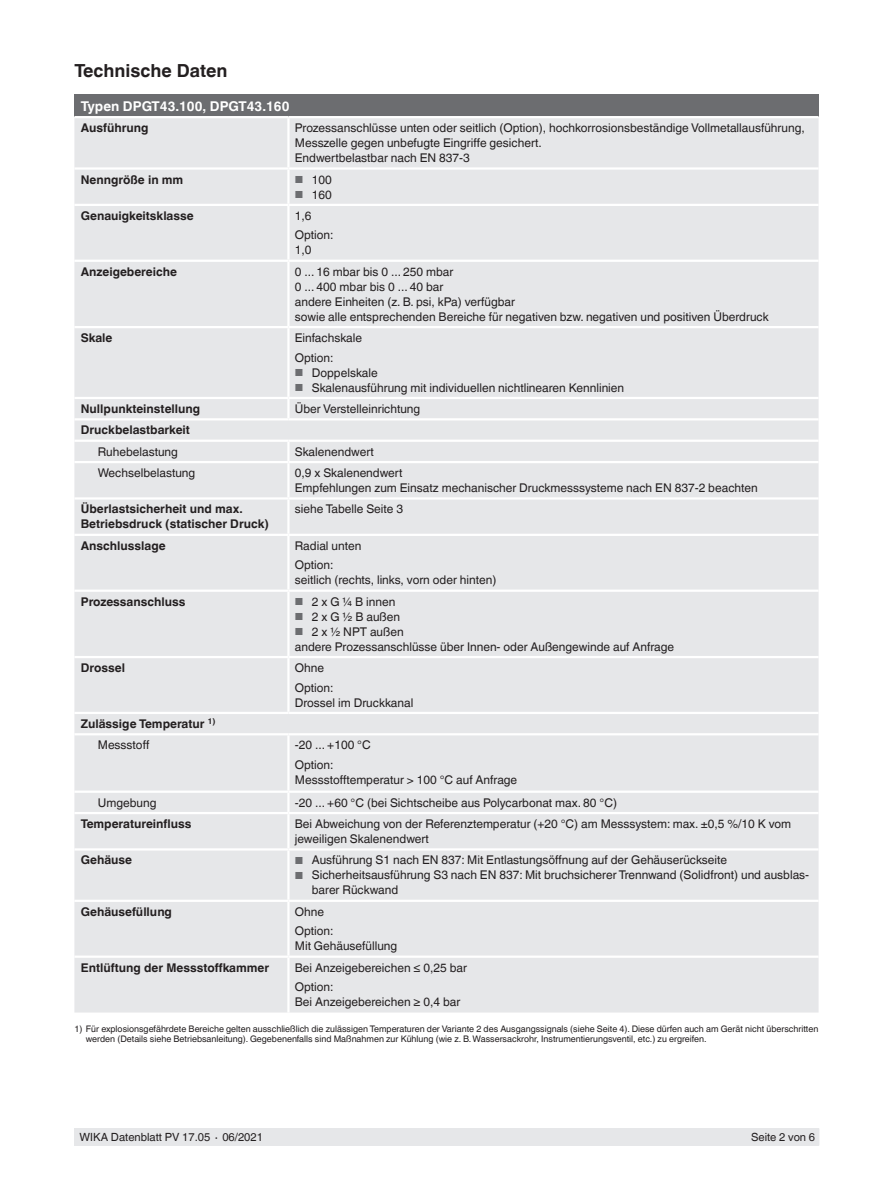
<style>
.page{position:relative;width:893px;height:1188px;background:#fff}
.page>*{position:absolute;margin:0;border:0;box-sizing:border-box;transform-origin:0 0}
.t1{font:700 18px "Helvetica World";color:#231f20}
.t2{font:700 13.5px "Helvetica World";color:#fff}
.t3{font:12px/15px "Helvetica World";color:#231f20}
.t4{font:700 12px/15px "Helvetica World";color:#231f20}
.t5{font:11.25px "Helvetica World";color:#231f20}
.t6{font:9px/10.5px "Helvetica World";color:#231f20}
.s1{font-size:10.2px;color:#6c6d70}
.s2{font-weight:400}
</style>
<div class="page">
<div style="left:75px;top:1128px;width:744px;height:17px;background:#e6e7e9"></div>
<div style="left:74px;top:95px;width:745px;height:22px;background:#6c6d70"></div>
<div style="left:74px;top:118px;width:745px;height:895px;background:#e6e7e9"></div>
<hr style="left:287px;top:118px;width:3px;height:49px;background:#fff">
<hr style="left:74px;top:167px;width:214px;height:3px;background:#fff">
<hr style="left:288px;top:167px;width:531px;height:3px;background:#fff">
<hr style="left:287px;top:170px;width:3px;height:34px;background:#fff">
<hr style="left:288px;top:204px;width:531px;height:2px;background:#fff">
<hr style="left:287px;top:206px;width:3px;height:54px;background:#fff">
<hr style="left:287px;top:262px;width:3px;height:64px;background:#fff">
<hr style="left:74px;top:326px;width:214px;height:2px;background:#fff">
<hr style="left:288px;top:326px;width:531px;height:2px;background:#fff">
<hr style="left:287px;top:328px;width:3px;height:69px;background:#fff">
<hr style="left:74px;top:397px;width:214px;height:2px;background:#fff">
<hr style="left:287px;top:399px;width:3px;height:19px;background:#fff">
<hr style="left:287px;top:442px;width:3px;height:19px;background:#fff">
<hr style="left:287px;top:463px;width:3px;height:34px;background:#fff">
<hr style="left:74px;top:497px;width:214px;height:3px;background:#fff">
<hr style="left:288px;top:497px;width:531px;height:3px;background:#fff">
<hr style="left:287px;top:500px;width:3px;height:34px;background:#fff">
<hr style="left:74px;top:534px;width:214px;height:2px;background:#fff">
<hr style="left:288px;top:534px;width:531px;height:2px;background:#fff">
<hr style="left:287px;top:536px;width:3px;height:54px;background:#fff">
<hr style="left:74px;top:590px;width:214px;height:2px;background:#fff">
<hr style="left:288px;top:590px;width:531px;height:2px;background:#fff">
<hr style="left:287px;top:592px;width:3px;height:64px;background:#fff">
<hr style="left:74px;top:656px;width:214px;height:2px;background:#fff">
<hr style="left:288px;top:656px;width:531px;height:2px;background:#fff">
<hr style="left:287px;top:658px;width:3px;height:54px;background:#fff">
<hr style="left:74px;top:712px;width:214px;height:2px;background:#fff">
<hr style="left:288px;top:712px;width:531px;height:2px;background:#fff">
<hr style="left:287px;top:735px;width:3px;height:56px;background:#fff">
<hr style="left:74px;top:791px;width:214px;height:2px;background:#fff">
<hr style="left:288px;top:791px;width:531px;height:2px;background:#fff">
<hr style="left:287px;top:793px;width:3px;height:19px;background:#fff">
<hr style="left:74px;top:812px;width:214px;height:2px;background:#fff">
<hr style="left:288px;top:812px;width:531px;height:2px;background:#fff">
<hr style="left:287px;top:814px;width:3px;height:34px;background:#fff">
<hr style="left:74px;top:848px;width:214px;height:3px;background:#fff">
<hr style="left:288px;top:848px;width:531px;height:3px;background:#fff">
<hr style="left:287px;top:851px;width:3px;height:49px;background:#fff">
<hr style="left:74px;top:900px;width:214px;height:2px;background:#fff">
<hr style="left:288px;top:900px;width:531px;height:2px;background:#fff">
<hr style="left:287px;top:902px;width:3px;height:54px;background:#fff">
<hr style="left:74px;top:956px;width:214px;height:2px;background:#fff">
<hr style="left:288px;top:956px;width:531px;height:2px;background:#fff">
<hr style="left:287px;top:958px;width:3px;height:55px;background:#fff">
<hr style="left:288px;top:397px;width:531px;height:2px;background:#fff">
<hr style="left:74px;top:116px;width:214px;height:2px;background:#fff">
<hr style="left:288px;top:116px;width:531px;height:2px;background:#fff">
<hr style="left:288px;top:461px;width:531px;height:2px;background:#fff">
<hr style="left:74px;top:204px;width:214px;height:2px;background:#fff">
<hr style="left:74px;top:461px;width:214px;height:2px;background:#fff">
<hr style="left:74px;top:260px;width:214px;height:2px;background:#fff">
<hr style="left:288px;top:260px;width:531px;height:2px;background:#fff">
<hr style="left:74px;top:733px;width:214px;height:2px;background:#fff">
<hr style="left:288px;top:733px;width:531px;height:2px;background:#fff">
<hr style="left:74px;top:418px;width:214px;height:2px;background:#fff">
<hr style="left:288px;top:418px;width:531px;height:2px;background:#fff">
<hr style="left:74px;top:440px;width:214px;height:2px;background:#fff">
<hr style="left:288px;top:440px;width:531px;height:2px;background:#fff">
<h1 class="t1" style="left:74px;top:60px;width:155px">Technische Daten</h1>
<p class="t2" style="left:81px;top:98px;width:210px">Typen DPGT43.100, DPGT43.160</p>
<p class="t4" style="left:81px;top:120px;width:69px">Ausführung</p>
<p class="t3" style="left:295px;top:120px;width:511px">Prozessanschlüsse unten oder seitlich (Option), hochkorrosionsbeständige Vollmetallausführung,<br>Messzelle gegen unbefugte Eingriffe gesichert.<br>Endwertbelastbar nach EN 837-3</p>
<p class="t4" style="left:81px;top:172px;width:104px">Nenngröße in mm</p>
<p class="t3" style="left:295px;top:172px;width:39px"><span class="s1">■</span> 100</p>
<p class="t3" style="left:295px;top:187px;width:39px"><span class="s1">■</span> 160</p>
<p class="t4" style="left:81px;top:208px;width:114px">Genauigkeitsklasse</p>
<p class="t3" style="left:295px;top:206px;width:40px;line-height:19.5px">1,6<br>Option:</p>
<p class="t3" style="left:295px;top:243px;width:18px">1,0</p>
<p class="t4" style="left:81px;top:264px;width:98px">Anzeigebereiche</p>
<p class="t3" style="left:295px;top:264px;width:475px">0 ... 16 mbar bis 0 ... 250 mbar<br>0 ... 400 mbar bis 0 ... 40 bar<br>andere Einheiten (z. B. psi, kPa) verfügbar<br>sowie alle entsprechenden Bereiche für negativen bzw. negativen und positiven Überdruck</p>
<p class="t4" style="left:81px;top:330px;width:33px">Skale</p>
<p class="t3" style="left:295px;top:328px;width:69px;line-height:19.5px">Einfachskale<br>Option:</p>
<p class="t3" style="left:295px;top:365px;width:84px"><span class="s1">■</span> Doppelskale</p>
<p class="t3" style="left:295px;top:380px;width:331px"><span class="s1">■</span> Skalenausführung mit individuellen nichtlinearen Kennlinien</p>
<p class="t4" style="left:81px;top:401px;width:121px">Nullpunkteinstellung</p>
<p class="t3" style="left:295px;top:401px;width:127px">Über Verstelleinrichtung</p>
<p class="t4" style="left:81px;top:423px;width:111px">Druckbelastbarkeit</p>
<p class="t3" style="left:98px;top:444px;width:82px">Ruhebelastung</p>
<p class="t3" style="left:295px;top:444px;width:80px">Skalenendwert</p>
<p class="t3" style="left:98px;top:465px;width:99px">Wechselbelastung</p>
<p class="t3" style="left:295px;top:465px;width:464px">0,9 x Skalenendwert<br>Empfehlungen zum Einsatz mechanischer Druckmesssysteme nach EN 837-2 beachten</p>
<p class="t4" style="left:81px;top:502px;width:190px">Überlastsicherheit und max.<br>Betriebsdruck (statischer Druck)</p>
<p class="t3" style="left:295px;top:502px;width:110px">siehe Tabelle Seite 3</p>
<p class="t4" style="left:81px;top:538px;width:86px">Anschlusslage</p>
<p class="t3" style="left:295px;top:536px;width:68px;line-height:19.5px">Radial unten<br>Option:</p>
<p class="t3" style="left:295px;top:573px;width:203px">seitlich (rechts, links, vorn oder hinten)</p>
<p class="t4" style="left:81px;top:594px;width:106px">Prozessanschluss</p>
<p class="t3" style="left:295px;top:594px;width:102px"><span class="s1">■</span> 2 x G ¼ B innen</p>
<p class="t3" style="left:295px;top:609px;width:107px"><span class="s1">■</span> 2 x G ½ B außen</p>
<p class="t3" style="left:295px;top:624px;width:381px"><span class="s1">■</span> 2 x ½ NPT außen<br>andere Prozessanschlüsse über Innen- oder Außengewinde auf Anfrage</p>
<p class="t4" style="left:81px;top:660px;width:46px">Drossel</p>
<p class="t3" style="left:295px;top:658px;width:40px;line-height:19.5px">Ohne<br>Option:</p>
<p class="t3" style="left:295px;top:695px;width:120px">Drossel im Druckkanal</p>
<p class="t4" style="left:98px;top:713px;width:119px;line-height:21.3px;text-indent:-17px">Zulässige Temperatur <sup>1)<br></sup><span class="s2">Messstoff</span></p>
<p class="t3" style="left:295px;top:735px;width:77px;line-height:19.5px">-20 ... +100 °C<br>Option:</p>
<p class="t3" style="left:295px;top:772px;width:224px">Messstofftemperatur &gt; 100 °C auf Anfrage</p>
<p class="t3" style="left:98px;top:795px;width:60px">Umgebung</p>
<p class="t3" style="left:295px;top:795px;width:324px">-20 ... +60 °C (bei Sichtscheibe aus Polycarbonat max. 80 °C)</p>
<p class="t4" style="left:81px;top:816px;width:112px">Temperatureinfluss</p>
<p class="t3" style="left:295px;top:816px;width:498px">Bei Abweichung von der Referenztemperatur (+20 °C) am Messsystem: max. ±0,5 %/10 K vom jeweiligen Skalenendwert</p>
<p class="t4" style="left:81px;top:853px;width:53px">Gehäuse</p>
<p class="t3" style="left:295px;top:853px;width:434px"><span class="s1">■</span> Ausführung S1 nach EN 837: Mit Entlastungsöffnung auf der Gehäuserückseite</p>
<p class="t3" style="left:312px;top:868px;width:499px;text-indent:-17px"><span class="s1">■</span> Sicherheitsausführung S3 nach EN 837: Mit bruchsicherer Trennwand (Solidfront) und ausblas&shy;barer Rückwand</p>
<p class="t4" style="left:81px;top:904px;width:93px">Gehäusefüllung</p>
<p class="t3" style="left:295px;top:902px;width:40px;line-height:19.5px">Ohne<br>Option:</p>
<p class="t3" style="left:295px;top:939px;width:104px">Mit Gehäusefüllung</p>
<p class="t4" style="left:81px;top:960px;width:190px">Entlüftung der Messstoffkammer</p>
<p class="t3" style="left:295px;top:958px;width:174px;line-height:19.5px">Bei Anzeigebereichen ≤ 0,25 bar<br>Option:</p>
<p class="t3" style="left:295px;top:995px;width:167px">Bei Anzeigebereichen ≥ 0,4 bar</p>
<p class="t6" style="left:86px;top:1023px;width:734px;text-indent:-11px">1) Für explosionsgefährdete Bereiche gelten ausschließlich die zulässigen Temperaturen der Variante 2 des Ausgangssignals (siehe Seite 4). Diese dürfen auch am Gerät nicht überschritten werden (Details siehe Betriebsanleitung). Gegebenenfalls sind Maßnahmen zur Kühlung (wie z. B. Wassersackrohr, Instrumentierungsventil, etc.) zu ergreifen.</p>
<p class="t5" style="left:80px;top:1131px;width:185px">WIKA Datenblatt PV 17.05 ∙ 06/2021</p>
<p class="t5" style="left:751px;top:1131px;width:66px">Seite 2 von 6</p>
</div>
